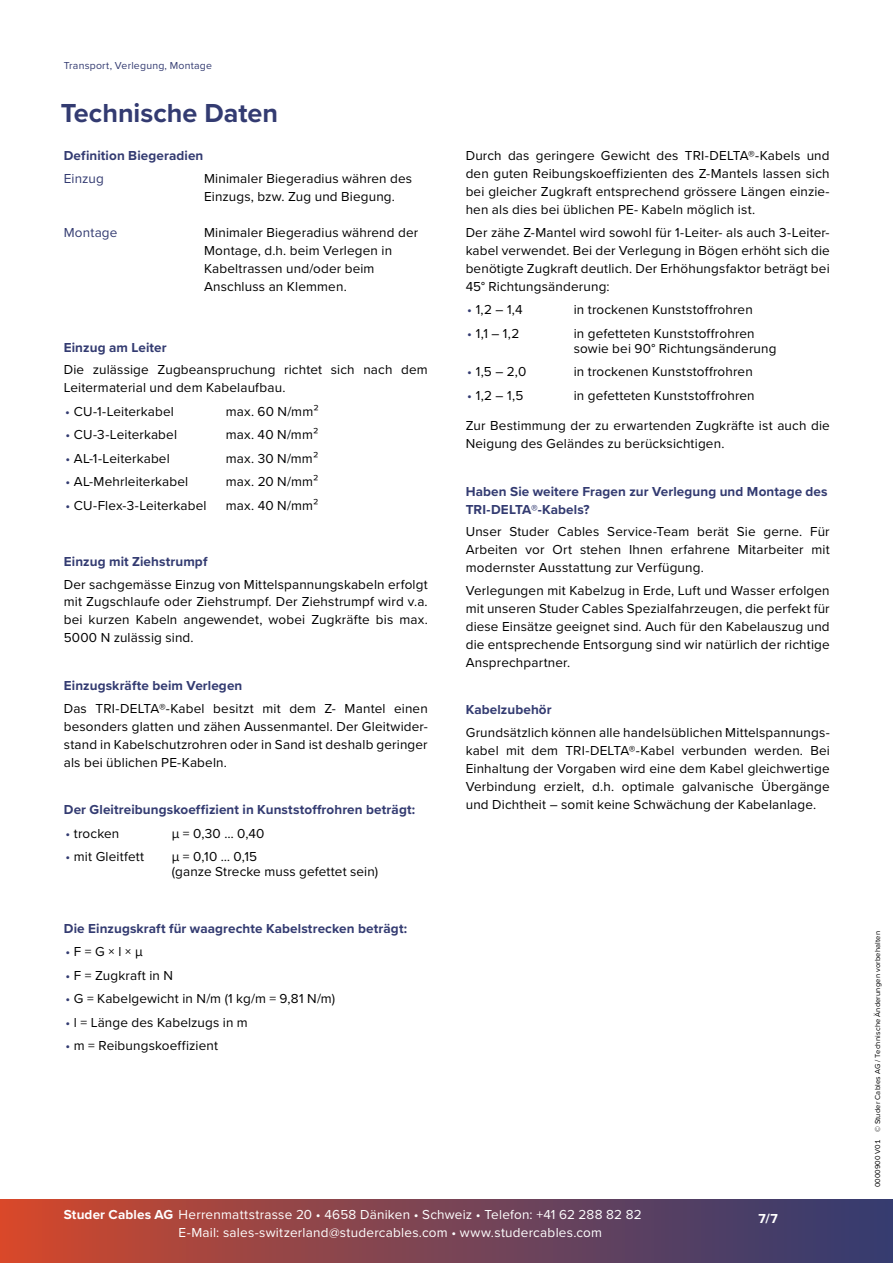
<style>
.page{position:relative;width:893px;height:1263px;background:#fff}
.page>*{position:absolute;margin:0;border:0;box-sizing:border-box;transform-origin:0 0}
.t1{font:700 27px "Proxima Nova";color:#333b71}
.t2{font:13.5px/18px "Proxima Nova";letter-spacing:.01em;color:#000;text-align:justify}
.t3{font:700 13.5px/18px "Proxima Nova";letter-spacing:.01em;color:#333b71}
.t4{font:13.5px/18px "Proxima Nova";letter-spacing:.015em;color:#fff}
.t5{font:13.5px "Proxima Nova";letter-spacing:.015em;color:#333b71}
.t6{font:700 13.5px "Proxima Nova";color:#fff}
.t7{font:10.5px "Proxima Nova";letter-spacing:.02em;color:#333b71}
.t8{font:7.5px "Proxima Nova";letter-spacing:.025em;color:#000}
.s1{color:#333b71}
.s2{font-weight:700}
</style>
<div class="page">
<div style="left:0;top:1199px;width:893px;height:64px;background:linear-gradient(to right,#cd4a2f,#2e3c74)"></div>
<p class="t7" style="left:64px;top:58px;width:150px">Transport, Verlegung, Montage</p>
<h1 class="t1" style="left:61px;top:92px;width:219px">Technische Daten</h1>
<p class="t3" style="left:64px;top:147px;width:141px">Definition Biegeradien</p>
<p class="t5" style="left:64px;top:168px;width:42px">Einzug</p>
<p class="t2" style="left:204px;top:169px;width:210px">Minimaler Biegeradius währen des<br>Einzugs, bzw. Zug und Biegung.</p>
<p class="t5" style="left:64px;top:222px;width:55px">Montage</p>
<p class="t2" style="left:204px;top:223px;width:216px;text-align:left">Minimaler Biegeradius während der<br>Montage, d.h. beim Verlegen in<br>Kabeltrassen und/oder beim<br>Anschluss an Klemmen.</p>
<p class="t3" style="left:64px;top:338px;width:104px">Einzug am Leiter</p>
<p class="t2" style="left:64px;top:360px;width:365px">Die zulässige Zugbeanspruchung richtet sich nach dem<br>Leitermaterial und dem Kabelaufbau.</p>
<p class="t2" style="left:65px;top:402px;width:110px"><span class="s1">•</span> CU-1-Leiterkabel</p>
<p class="t2" style="left:226px;top:402px;width:94px">max. 60 N/mm²</p>
<p class="t2" style="left:65px;top:425px;width:113px"><span class="s1">•</span> CU-3-Leiterkabel</p>
<p class="t2" style="left:226px;top:425px;width:94px">max. 40 N/mm²</p>
<p class="t2" style="left:65px;top:449px;width:106px"><span class="s1">•</span> AL-1-Leiterkabel</p>
<p class="t2" style="left:226px;top:449px;width:94px">max. 30 N/mm²</p>
<p class="t2" style="left:65px;top:472px;width:124px"><span class="s1">•</span> AL-Mehrleiterkabel</p>
<p class="t2" style="left:226px;top:472px;width:94px">max. 20 N/mm²</p>
<p class="t2" style="left:65px;top:496px;width:143px"><span class="s1">•</span> CU-Flex-3-Leiterkabel</p>
<p class="t2" style="left:226px;top:496px;width:94px">max. 40 N/mm²</p>
<p class="t3" style="left:64px;top:552px;width:145px">Einzug mit Ziehstrumpf</p>
<p class="t2" style="left:64px;top:574px;width:365px">Der sachgemässe Einzug von Mittelspannungskabeln erfolgt mit Zugschlaufe oder Ziehstrumpf. Der Ziehstrumpf wird v.a. bei kurzen Kabeln angewendet, wobei Zugkräfte bis max.<br>5000 N zulässig sind.</p>
<p class="t3" style="left:64px;top:676px;width:180px">Einzugskräfte beim Verlegen</p>
<p class="t2" style="left:64px;top:698px;width:365px">Das TRI-DELTA®-Kabel besitzt mit dem Z- Mantel einen besonders glatten und zähen Aussenmantel. Der Gleitwider&shy;stand in Kabelschutzrohren oder in Sand ist deshalb geringer als bei üblichen PE-Kabeln.</p>
<p class="t3" style="left:64px;top:800px;width:353px">Der Gleitreibungskoeffizient in Kunststoffrohren beträgt:</p>
<p class="t2" style="left:65px;top:824px;width:55px"><span class="s1">•</span> trocken</p>
<p class="t2" style="left:172px;top:824px;width:94px">µ = 0,30 … 0,40</p>
<p class="t2" style="left:65px;top:847px;width:80px"><span class="s1">•</span> mit Gleitfett</p>
<p class="t2" style="left:172px;top:849px;width:208px;line-height:15px">µ = 0,10 … 0,15<br>(ganze Strecke muss gefettet sein)</p>
<p class="t3" style="left:64px;top:919px;width:345px">Die Einzugskraft für waagrechte Kabelstrecken beträgt:</p>
<p class="t2" style="left:65px;top:942px;width:79px"><span class="s1">•</span> F = G × l × µ</p>
<p class="t2" style="left:65px;top:965px;width:109px"><span class="s1">•</span> F = Zugkraft in N</p>
<p class="t2" style="left:65px;top:989px;width:271px"><span class="s1">•</span> G = Kabelgewicht in N/m (1 kg/m = 9,81 N/m)</p>
<p class="t2" style="left:65px;top:1012px;width:184px"><span class="s1">•</span> l = Länge des Kabelzugs in m</p>
<p class="t2" style="left:65px;top:1036px;width:154px"><span class="s1">•</span> m = Reibungskoeffizient</p>
<p class="t2" style="left:466px;top:146px;width:365px">Durch das geringere Gewicht des TRI-DELTA®-Kabels und den guten Reibungskoeffizienten des Z-Mantels lassen sich bei gleicher Zugkraft entsprechend grössere Längen einzie&shy;hen als dies bei üblichen PE- Kabeln möglich ist.</p>
<p class="t2" style="left:466px;top:222px;width:366px">Der zähe Z-Mantel wird sowohl für 1-Leiter- als auch 3-Leiter&shy;kabel verwendet. Bei der Verlegung in Bögen erhöht sich die benötigte Zugkraft deutlich. Der Erhöhungsfaktor beträgt bei 45° Richtungsänderung:</p>
<p class="t2" style="left:467px;top:300px;width:57px"><span class="s1">•</span> 1,2 – 1,4</p>
<p class="t2" style="left:574px;top:300px;width:181px">in trockenen Kunststoffrohren</p>
<p class="t2" style="left:467px;top:323px;width:54px"><span class="s1">•</span> 1,1 – 1,2</p>
<p class="t2" style="left:574px;top:325px;width:204px;line-height:15px">in gefetteten Kunststoffrohren sowie bei 90° Richtungsänderung</p>
<p class="t2" style="left:467px;top:362px;width:60px"><span class="s1">•</span> 1,5 – 2,0</p>
<p class="t2" style="left:574px;top:362px;width:181px">in trockenen Kunststoffrohren</p>
<p class="t2" style="left:467px;top:385px;width:57px"><span class="s1">•</span> 1,2 – 1,5</p>
<p class="t2" style="left:574px;top:385px;width:182px">in gefetteten Kunststoffrohren</p>
<p class="t2" style="left:466px;top:416px;width:365px">Zur Bestimmung der zu erwartenden Zugkräfte ist auch die<br>Neigung des Geländes zu berücksichtigen.</p>
<p class="t3" style="left:466px;top:482px;width:363px">Haben Sie weitere Fragen zur Verlegung und Montage des<br>TRI-DELTA®-Kabels?</p>
<p class="t2" style="left:466px;top:522px;width:365px">Unser Studer Cables Service-Team berät Sie gerne. Für Arbeiten vor Ort stehen Ihnen erfahrene Mitarbeiter mit modernster Ausstattung zur Verfügung.</p>
<p class="t2" style="left:466px;top:580px;width:365px">Verlegungen mit Kabelzug in Erde, Luft und Wasser erfolgen mit unseren Studer Cables Spezialfahrzeugen, die perfekt für diese Einsätze geeignet sind. Auch für den Kabelauszug und die entsprechende Entsorgung sind wir natürlich der richtige Ansprechpartner.</p>
<p class="t3" style="left:466px;top:700px;width:87px">Kabelzubehör</p>
<p class="t2" style="left:466px;top:722px;width:366px">Grundsätzlich können alle handelsüblichen Mittelspannungs&shy;kabel mit dem TRI-DELTA®-Kabel verbunden werden. Bei Einhaltung der Vorgaben wird eine dem Kabel gleichwertige Verbindung erzielt, d.h. optimale galvanische Übergänge und Dichtheit – somit keine Schwächung der Kabelanlage.</p>
<p class="t4" style="left:179px;top:1205px;width:465px;text-indent:-115px"><span class="s2">Studer Cables AG</span> Herrenmattstrasse 20 • 4658 Däniken • Schweiz • Telefon: +41 62 288 82 82<br>E-Mail: sales-switzerland@studercables.com • www.studercables.com</p>
<p class="t6" style="left:759px;top:1208px;width:21px">7/7</p>
<p class="t8" style="left:872px;top:1187px;width:257px;rotate:-90deg">0000900 V01 © Studer Cables AG / Technische Änderungen vorbehalten</p>
</div>
